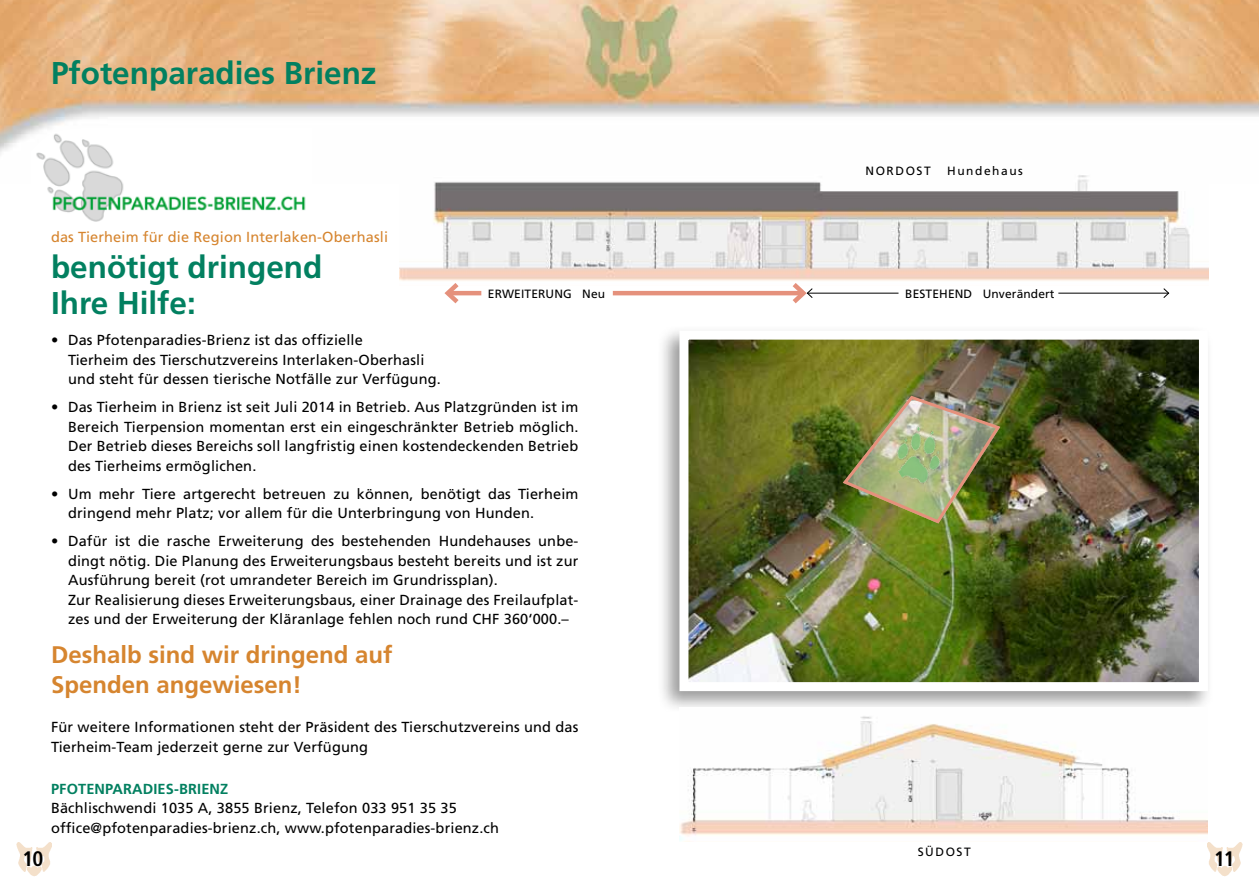
<style>
.page{position:relative;width:1259px;height:893px;background:#fff}
.page>*{position:absolute;margin:0;border:0;box-sizing:border-box;transform-origin:0 0}
.t1{font:700 31.5px/35.7px "Frutiger";color:#028060}
.t2{font:700 24px/30px "Frutiger";color:#d6852f}
.t3{font:700 condensed 21px "Frutiger";color:#000}
.t4{font:14.55px/19.5px "Frutiger";letter-spacing:.01em;color:#000}
.t5{font:14.55px "Frutiger";letter-spacing:.01em;color:#d6852f}
.t6{font:700 14.55px "Frutiger";color:#028060}
.t7{font:12px "Frutiger";letter-spacing:.01em;color:#000}
.t8{font:12px "Frutiger";letter-spacing:.13em;color:#000}
</style>
<div class="page">
<img style="left:0;top:0;width:1259px;height:154px">
<img style="left:17px;top:842px;width:35px;height:35px">
<img style="left:1207px;top:842px;width:35px;height:35px">
<div style="left:656px;top:324px;width:557px;height:389px;background:#000;opacity:.4"></div>
<img style="left:689px;top:341px;width:509px;height:340px">
<div style="left:679px;top:331px;width:529px;height:360px;border:9px solid #fff"></div>
<img style="left:679px;top:707px;width:529px;height:134px">
<img style="left:31px;top:128px;width:282px;height:94px">
<img style="left:841px;top:394px;width:161px;height:131px">
<img style="left:399px;top:175px;width:809px;height:106px">
<hr style="left:448px;top:291px;width:33px;height:4px;background:#e5917c">
<svg style="left:441px;top:278px;width:22px;height:26px"></svg>
<hr style="left:613px;top:291px;width:190px;height:4px;background:#e5917c">
<hr style="left:807px;top:293px;width:91px;height:1px;background:#000">
<svg style="left:788px;top:278px;width:25px;height:26px"></svg>
<hr style="left:1058px;top:293px;width:110px;height:1px;background:#000">
<svg style="left:1163px;top:288px;width:6px;height:10px"></svg>
<img style="left:883px;top:421px;width:71px;height:71px">
<h1 class="t1" style="left:51px;top:55px;width:327px">Pfotenparadies Brienz</h1>
<p class="t8" style="left:865px;top:164px;width:67px">NORDOST</p>
<p class="t8" style="left:947px;top:164px;width:77px">Hundehaus</p>
<p class="t5" style="left:51px;top:228px;width:339px">das Tierheim für die Region Interlaken-Oberhasli</p>
<h1 class="t1" style="left:51px;top:249px;width:273px">benötigt dringend<br>Ihre Hilfe:</h1>
<p class="t4" style="left:68px;top:330px;width:374px;text-indent:-17px">• Das Pfotenparadies-Brienz ist das offizielle<br>Tierheim des Tierschutzvereins Interlaken-Oberhasli und steht für dessen tierische Notfälle zur Verfügung.</p>
<p class="t4" style="left:68px;top:397px;width:512px;text-align:justify;text-indent:-17px">• Das Tierheim in Brienz ist seit Juli 2014 in Betrieb. Aus Platzgründen ist im Bereich Tierpension momentan erst ein eingeschränkter Betrieb möglich.<br>Der Betrieb dieses Bereichs soll langfristig einen kostendeckenden Betrieb des Tierheims ermöglichen.</p>
<p class="t4" style="left:68px;top:484px;width:512px;text-indent:-17px">• Um mehr Tiere artgerecht betreuen zu können, benötigt das Tierheim dringend mehr Platz; vor allem für die Unterbringung von Hunden.</p>
<p class="t4" style="left:68px;top:531px;width:512px;text-indent:-17px">• Dafür ist die rasche Erweiterung des bestehenden Hundehauses unbe&shy;dingt nötig. Die Planung des Erweiterungsbaus besteht bereits und ist zur Ausführung bereit (rot umrandeter Bereich im Grundrissplan).<br>Zur Realisierung dieses Erweiterungsbaus, einer Drainage des Freilaufplat&shy;zes und der Erweiterung der Kläranlage fehlen noch rund CHF 360‘000.–</p>
<h2 class="t2" style="left:51px;top:639px;width:343px">Deshalb sind wir dringend auf<br>Spenden angewiesen!</h2>
<p class="t4" style="left:51px;top:717px;width:529px">Für weitere Informationen steht der Präsident des Tierschutzvereins und das<br>Tierheim-Team jederzeit gerne zur Verfügung</p>
<p class="t6" style="left:51px;top:780px;width:38px">Pfotenpa</p>
<p class="t6" style="left:123px;top:780px;width:19px">radies</p>
<p class="t6" style="left:174px;top:780px;width:32px">-Brienz</p>
<p class="t4" style="left:51px;top:798px;width:449px">Bächlischwendi 1035 A, 3855 Brienz, Telefon 033 951 35 35 office@pfotenparadies-brienz.ch, www.pfotenparadies-brienz.ch</p>
<p class="t7" style="left:488px;top:287px;width:119px">ERWEITERUNG Neu</p>
<p class="t7" style="left:905px;top:287px;width:151px">BESTEHEND Unverändert</p>
<p class="t7" style="left:917px;top:845px;width:55px">SÜDOST</p>
<h3 class="t3" style="left:23px;top:846px;width:23px">10</h3>
<h3 class="t3" style="left:1214px;top:846px;width:22px">11</h3>
</div>
